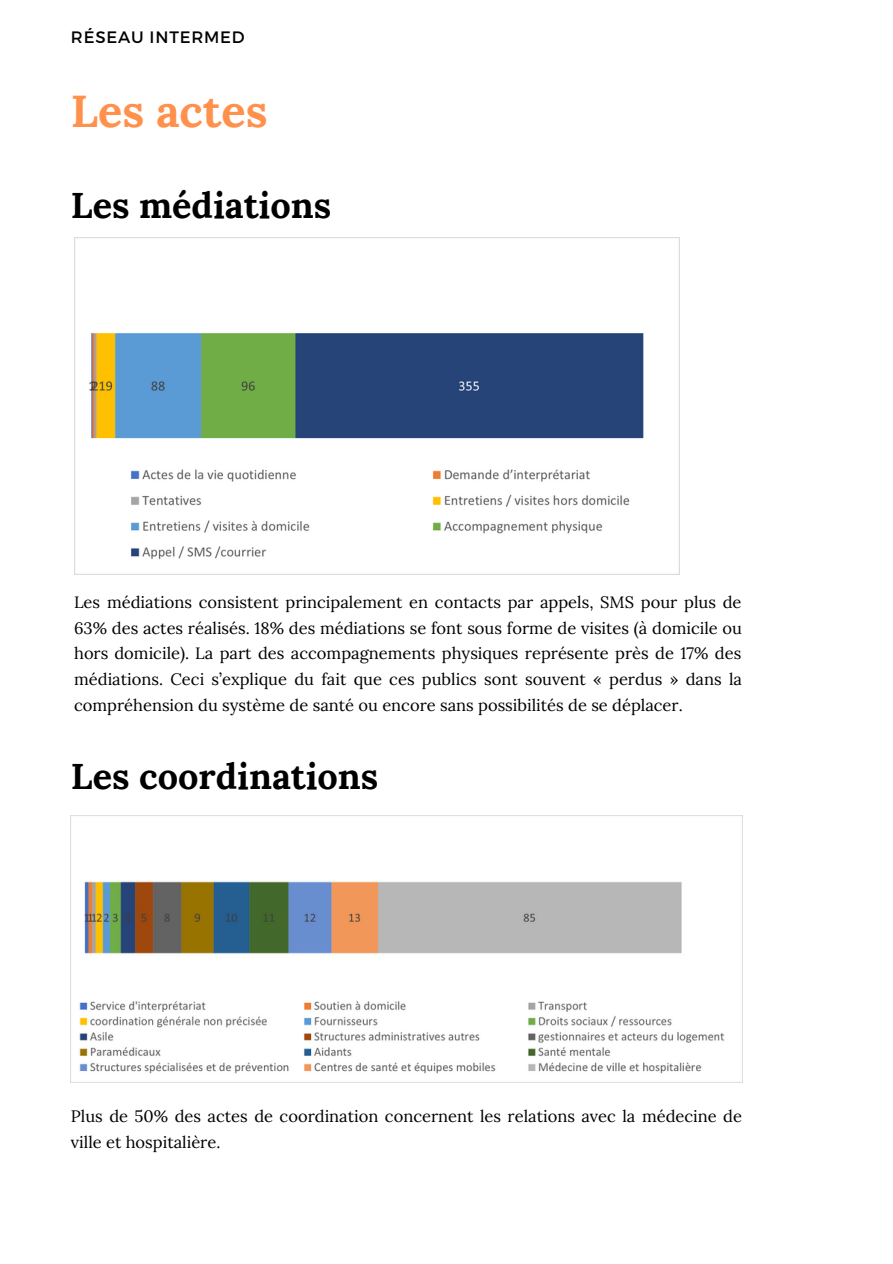
<style>
.page{position:relative;width:893px;height:1264px;background:#fff}
.page>*{position:absolute;margin:0;border:0;box-sizing:border-box;transform-origin:0 0}
.t1{font:700 45px "Lora";color:#ff914d}
.t2{font:700 36px "Lora";color:#000}
.t3{font:16.5px/25.8px "Lora";color:#000;text-align:justify}
.t4{font:16.5px "Montserrat";letter-spacing:.05em;color:#000}
</style>
<div class="page">
<img style="left:74px;top:237px;width:605px;height:338px">
<img style="left:71px;top:815px;width:671px;height:259px">
<p class="t4" style="left:71px;top:27px;width:175px">RÉSEAU INTERMED</p>
<p class="t1" style="left:71px;top:82px;width:198px">Les actes</p>
<p class="t2" style="left:71px;top:182px;width:262px">Les médiations</p>
<p class="t3" style="left:74px;top:588px;width:669px">Les médiations consistent principalement en contacts par appels, SMS pour plus de 63% des actes réalisés. 18% des médiations se font sous forme de visites (à domicile ou hors domicile). La part des accompagnements physiques représente près de 17% des médiations. Ceci s’explique du fait que ces publics sont souvent « perdus » dans la compréhension du système de santé ou encore sans possibilités de se déplacer.</p>
<p class="t2" style="left:71px;top:752px;width:309px">Les coordinations</p>
<p class="t3" style="left:71px;top:1102px;width:672px">Plus de 50% des actes de coordination concernent les relations avec la médecine de ville et hospitalière.</p>
</div>
